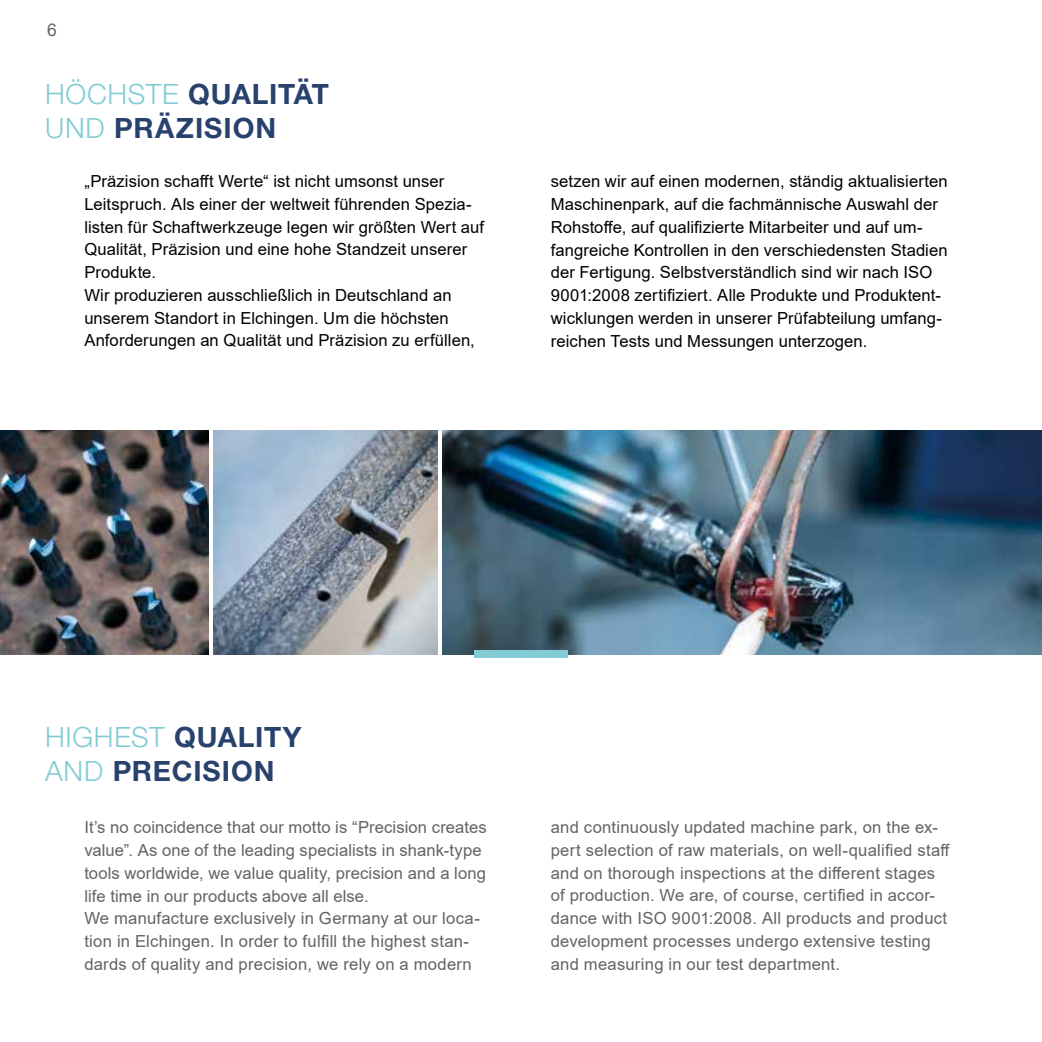
<style>
.page{position:relative;width:1042px;height:1042px;background:#fff}
.page>*{position:absolute;margin:0;border:0;box-sizing:border-box;transform-origin:0 0}
.t1{font:700 28px/33.6px "Helvetica Neue LT Std";letter-spacing:.03em;color:#28426d}
.t2{font:17.5px "Arial";color:#636362}
.t3{font:16.62px/22.8px "Arial";letter-spacing:.005em;color:#000}
.t4{font:16.62px/22.8px "Arial";letter-spacing:.015em;color:#636362}
.s1{font-weight:300;color:#83ccd4}
</style>
<div class="page">
<img style="left:0;top:431px;width:209px;height:223px">
<img style="left:214px;top:431px;width:223px;height:223px">
<img style="left:442px;top:431px;width:600px;height:223px">
<div style="left:474px;top:650px;width:94px;height:7px;background:#83ccd4"></div>
<p class="t2" style="left:47px;top:17px;width:11px">6</p>
<h1 class="t1" style="left:45px;top:77px;width:285px"><span class="s1">HÖCHSTE</span> QUALITÄT<br><span class="s1">UND</span> PRÄZISION</h1>
<p class="t3" style="left:84px;top:170px;width:401px">„Präzision schafft Werte“ ist nicht umsonst unser Leitspruch. Als einer der weltweit führenden Spezia&shy;listen für Schaftwerkzeuge legen wir größten Wert auf Qualität, Präzision und eine hohe Standzeit unserer Produkte.<br>Wir produzieren ausschließlich in Deutschland an unserem Standort in Elchingen. Um die höchsten Anforderungen an Qualität und Präzision zu erfüllen,</p>
<p class="t3" style="left:551px;top:170px;width:398px">setzen wir auf einen modernen, ständig aktualisierten Maschinenpark, auf die fachmännische Auswahl der Rohstoffe, auf qualifizierte Mitarbeiter und auf um&shy;fangreiche Kontrollen in den verschiedensten Stadien der Fertigung. Selbstverständlich sind wir nach ISO 9001:2008 zertifiziert. Alle Produkte und Produktent&shy;wicklungen werden in unserer Prüfabteilung umfang&shy;reichen Tests und Messungen unterzogen.</p>
<h1 class="t1" style="left:45px;top:720px;width:258px"><span class="s1">HIGHEST</span> QUALITY<br><span class="s1">AND</span> PRECISION</h1>
<p class="t4" style="left:84px;top:816px;width:404px">It’s no coincidence that our motto is “Precision creates value”. As one of the leading specialists in shank-type tools worldwide, we value quality, precision and a long life time in our products above all else.<br>We manufacture exclusively in Germany at our loca&shy;tion in Elchingen. In order to fulfill the highest stan&shy;dards of quality and precision, we rely on a modern</p>
<p class="t4" style="left:551px;top:816px;width:401px">and continuously updated machine park, on the ex&shy;pert selection of raw materials, on well-qualified staff and on thorough inspections at the different stages of production. We are, of course, certified in accor&shy;dance with ISO 9001:2008. All products and product development processes undergo extensive testing and measuring in our test department.</p>
</div>
